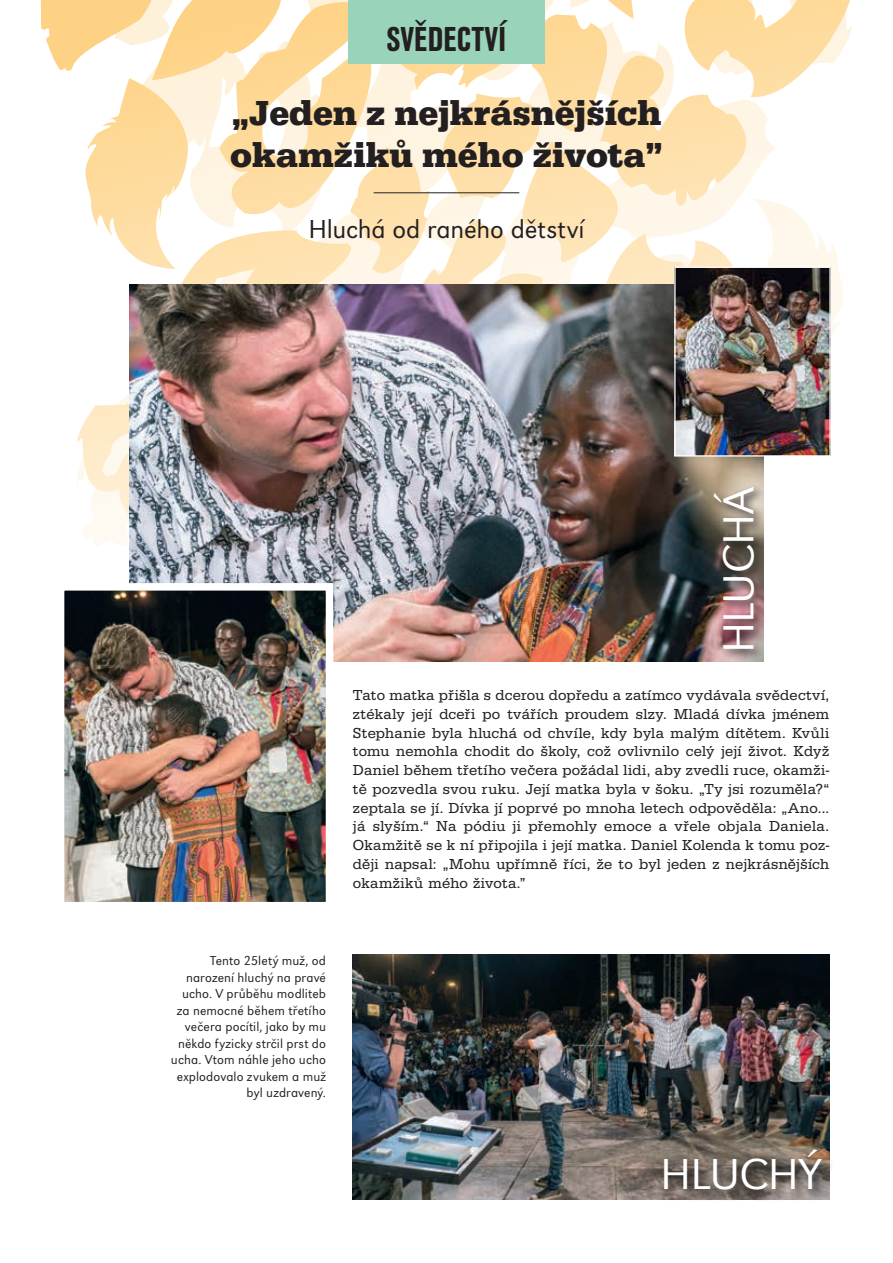
<style>
.page{position:relative;width:893px;height:1263px;background:#fff}
.page>*{position:absolute;margin:0;border:0;box-sizing:border-box;transform-origin:0 0}
.t1{font:300 45px "URW Grotesk TOT";letter-spacing:-.015em;color:#fff}
.t2{font:700 36px/42px "URW Egyptienne TOT";color:#231f20}
.t3{font:36px "URW Grotesk TOT Bol Con";letter-spacing:.01em;color:#231f20}
.t4{font:300 27px "URW Grotesk TOT";letter-spacing:-.005em;color:#231f20}
.t5{font:15px/18.8px "URW Egyptienne TOT";letter-spacing:.015em;color:#231f20;text-align:justify}
.t6{font:300 13.5px/16.5px "URW Grotesk TOT";letter-spacing:.01em;color:#231f20;text-align:right}
</style>
<div class="page">
<svg style="left:41px;top:0;width:811px;height:583px"></svg>
<img style="left:353px;top:955px;width:476px;height:244px">
<svg style="left:661px;top:1146px;width:170px;height:54px;background:#736860"></svg>
<div style="left:348px;top:0;width:196px;height:64px;background:#99d3b9"></div>
<hr style="left:374px;top:192px;width:145px;height:1px;background:#231f20">
<img style="left:130px;top:285px;width:633px;height:376px">
<img style="left:66px;top:592px;width:258px;height:308px">
<div style="left:57px;top:583px;width:276px;height:326px;border:8px solid #fff"></div>
<img style="left:676px;top:269px;width:153px;height:186px">
<div style="left:674px;top:267px;width:157px;height:190px;border:1px solid #fff"></div>
<img style="left:710px;top:483px;width:56px;height:177px">
<h2 class="t3" style="left:387px;top:20px;width:121px">SVĚDECTVÍ</h2>
<h2 class="t2" style="left:230px;top:94px;width:434px">„Jeden z nejkrásnějších okamžiků mého života”</h2>
<h3 class="t4" style="left:308px;top:213px;width:278px">Hluchá od raného dětství</h3>
<h1 class="t1" style="left:713px;top:653px;width:167px;rotate:-90deg">HLUCHÁ</h1>
<p class="t5" style="left:353px;top:686px;width:478px">Tato matka přišla s dcerou dopředu a zatímco vydávala svědectví, ztékaly její dceři po tvářích proudem slzy. Mladá dívka jménem Stephanie byla hluchá od chvíle, kdy byla malým dítětem. Kvůli tomu nemohla chodit do školy, což ovlivnilo celý její život. Když Daniel během třetího večera požádal lidi, aby zvedli ruce, okamži&shy;tě pozvedla svou ruku. Její matka byla v šoku. „Ty jsi rozuměla?“ zeptala se jí. Dívka jí poprvé po mnoha letech odpověděla: „Ano... já slyším.“ Na pódiu ji přemohly emoce a vřele objala Daniela.<br>Okamžitě se k ní připojila i její matka. Daniel Kolenda k tomu poz&shy;ději napsal: „Mohu upřímně říci, že to byl jeden z nejkrásnějších okamžiků mého života.”</p>
<p class="t6" style="left:171px;top:952px;width:157px">Tento 25letý muž, od narození hluchý na pravé ucho. V průběhu modliteb za nemocné během třetího večera pocítil, jako by mu někdo fyzicky strčil prst do ucha. Vtom náhle jeho ucho explodovalo zvukem a muž byl uzdravený.</p>
<h1 class="t1" style="left:660px;top:1149px;width:162px">HLUCHÝ</h1>
</div>
